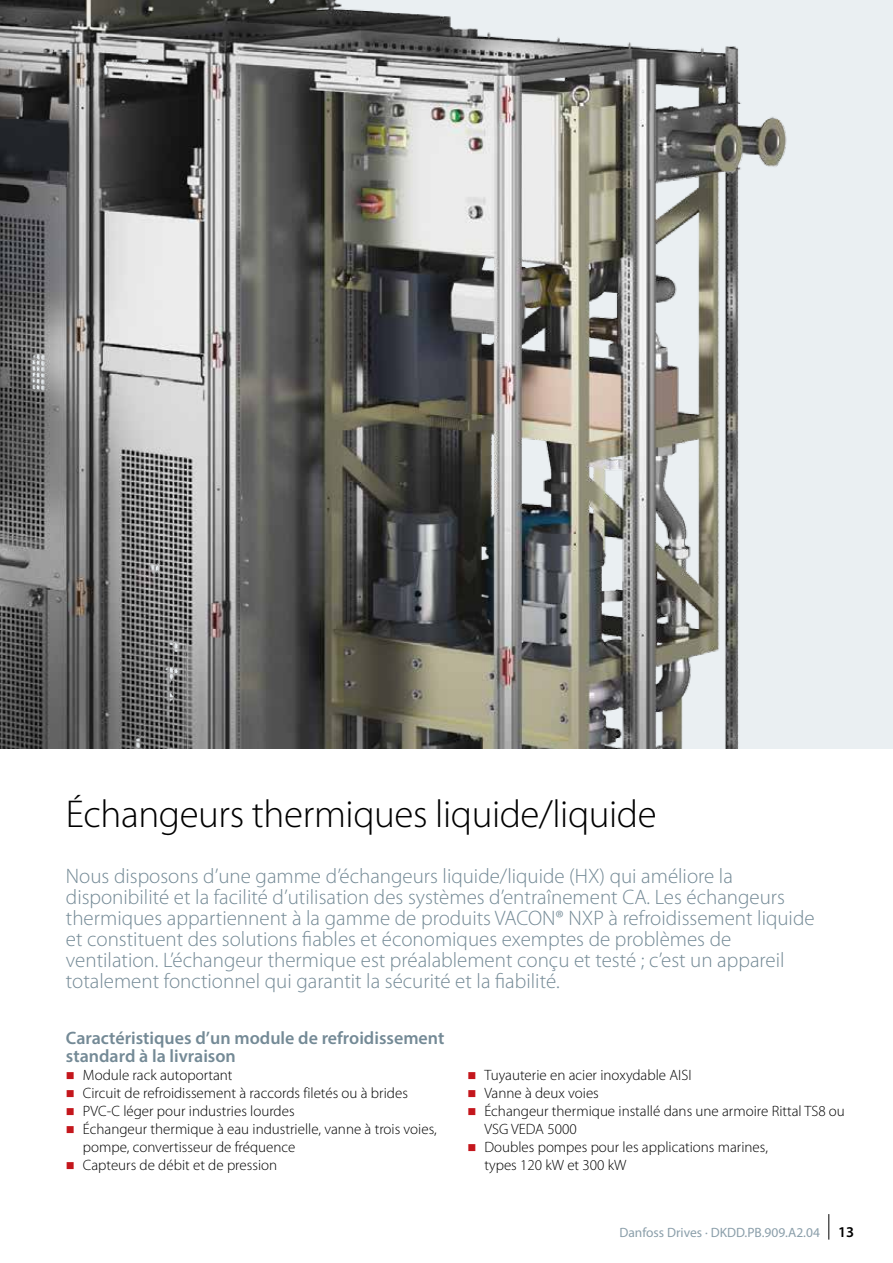
<style>
.page{position:relative;width:893px;height:1263px;background:#fff}
.page>*{position:absolute;margin:0;border:0;box-sizing:border-box;transform-origin:0 0}
.t1{font:300 39px "Myriad Pro";letter-spacing:-.01em;color:#000}
.t2{font:300 21px/21px "Myriad Pro";color:#748a96}
.t3{font:600 18px/18px "Myriad Pro";color:#748a96}
.t4{font:300 15px/18px "Myriad Pro";color:#000}
.t5{font:13.5px "Myriad Pro";color:#8b9faa}
.s1{font-weight:600;font-size:15px;color:#000}
</style>
<div class="page">
<div style="left:1px;top:0;width:892px;height:748px;background:#eaeff2"></div>
<img style="left:0;top:0;width:787px;height:748px">
<svg style="left:828px;top:1214px;width:1px;height:25px"></svg>
<h1 class="t1" style="left:66px;top:793px;width:592px">Échangeurs thermiques liquide/liquide</h1>
<p class="t2" style="left:66px;top:865px;width:750px">Nous disposons d’une gamme d’échangeurs liquide/liquide (HX) qui améliore la disponibilité et la facilité d’utilisation des systèmes d’entraînement CA. Les échangeurs thermiques appartiennent à la gamme de produits VACON® NXP à refroidissement liquide et constituent des solutions fiables et économiques exemptes de problèmes de ventilation. L’échangeur thermique est préalablement conçu et testé ; c’est un appareil totalement fonctionnel qui garantit la sécurité et la fiabilité.</p>
<p class="t3" style="left:66px;top:1029px;width:380px">Caractéristiques d’un module de refroidissement standard à la livraison</p>
<p class="t4" style="left:83px;top:1066px;width:355px">Module rack autoportant<br>Circuit de refroidissement à raccords filetés ou à brides PVC-C léger pour industries lourdes<br>Échangeur thermique à eau industrielle, vanne à trois voies, pompe, convertisseur de fréquence<br>Capteurs de débit et de pression</p>
<p class="t4" style="left:484px;top:1066px;width:362px">Tuyauterie en acier inoxydable AISI<br>Vanne à deux voies<br>Échangeur thermique installé dans une armoire Rittal TS8 ou<br>VSG VEDA 5000<br>Doubles pompes pour les applications marines,<br>types 120 kW et 300 kW</p>
<p class="t5" style="left:619px;top:1224px;width:236px">Danfoss Drives · DKDD.PB.909.A2.04 <span class="s1">13</span></p>
</div>
